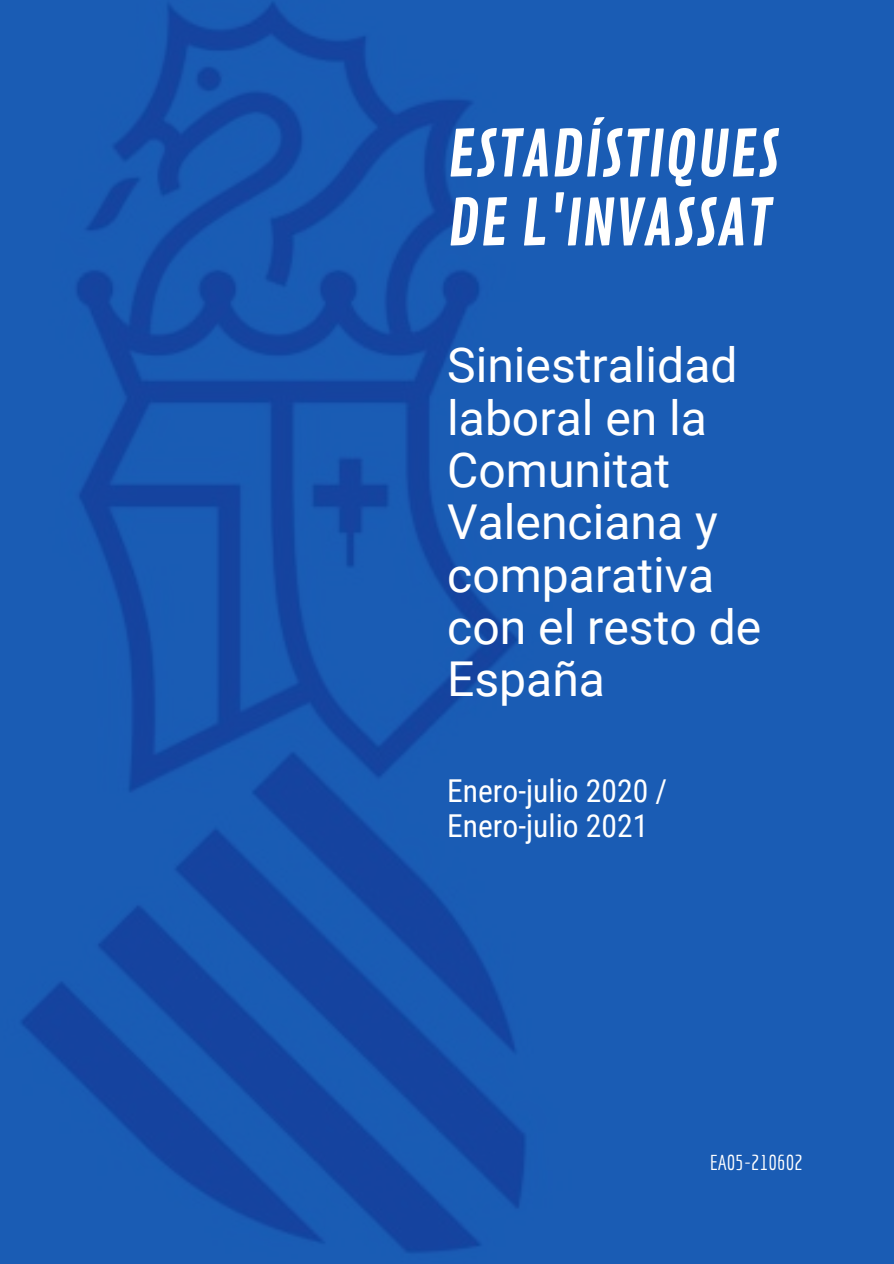
<style>
.page{position:relative;width:894px;height:1264px;background:#fff}
.page>*{position:absolute;margin:0;border:0;box-sizing:border-box;transform-origin:0 0}
.t1{font:63px "Contrail One";color:#fff}
.t2{font:48px/52.3px "Roboto";color:#fff}
.t3{font:31.5px "Roboto Condensed";color:#fff}
.t4{font:21px "Economica";color:#fff}
</style>
<div class="page">
<img style="left:0;top:0;width:893px;height:1263px">
<p class="t1" style="left:447px;top:117px;width:333px">ESTADÍSTIQUES</p>
<p class="t1" style="left:447px;top:186px;width:325px">DE L'INVASSAT</p>
<p class="t2" style="left:447px;top:339px;width:315px">Siniestralidad laboral en la<br>Comunitat<br>Valenciana y comparativa con el resto de<br>España</p>
<p class="t3" style="left:447px;top:772px;width:221px">Enero-julio 2020 /</p>
<p class="t3" style="left:447px;top:807px;width:202px">Enero-julio 2021</p>
<p class="t4" style="left:709px;top:1150px;width:95px">EA05-210602</p>
</div>
